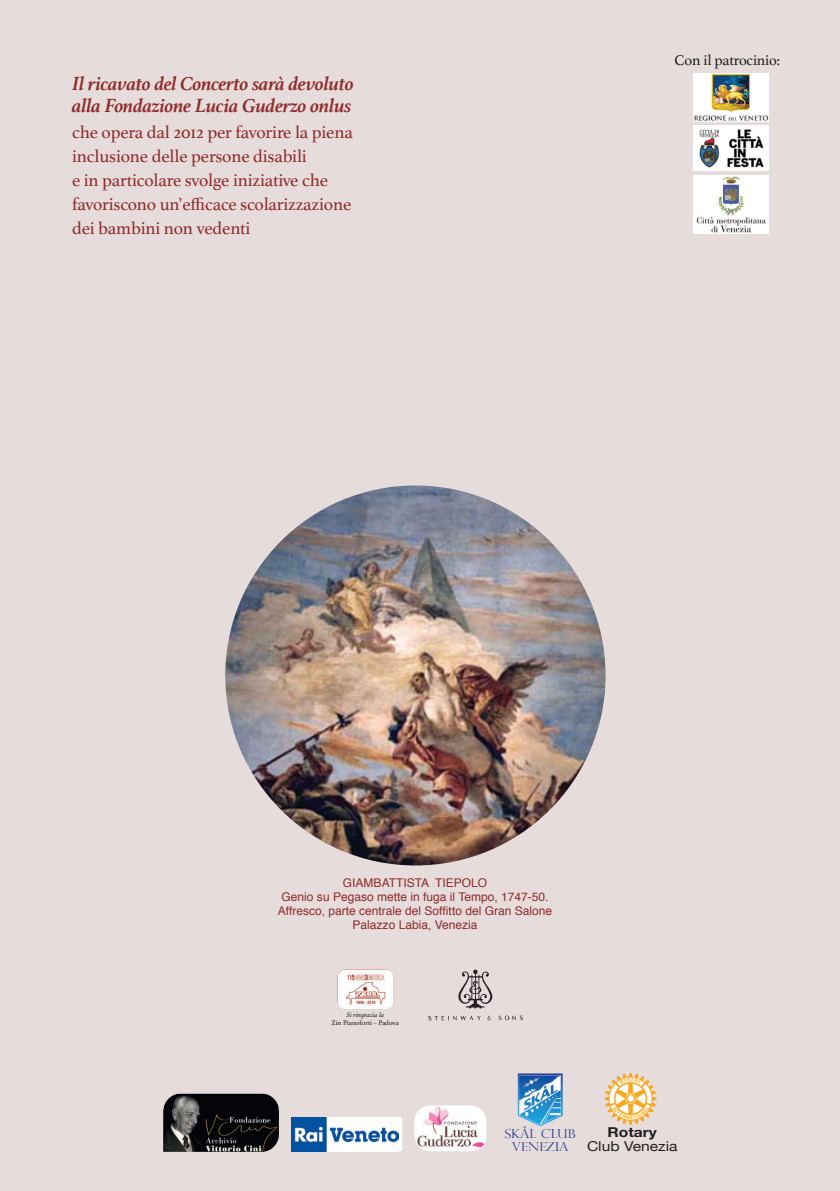
<style>
.page{position:relative;width:840px;height:1191px;background:#fff}
.page>*{position:absolute;margin:0;border:0;box-sizing:border-box;transform-origin:0 0}
.t1{font:italic 700 20px/22px "Athelas";letter-spacing:-.01em;color:#8f2b2a}
.t2{font:18px/24px "Athelas";letter-spacing:-.01em;color:#8f2b2a}
.t3{font:15px "Athelas";letter-spacing:-.01em;color:#231f20}
.t4{font:13.6px "Helvetica Neue";color:#231f20;scale:1.15 1}
.t5{font:700 13.6px "Helvetica Neue";color:#231f20;scale:1.15 1}
.t6{font:300 12.4px/13.8px "Perpetua Titling";color:#253f8e;text-align:center;scale:1.1 1}
.t7{font:12px/14px "Helvetica";color:#8f2b2a;text-align:center}
.t8{font:7px "Athelas";color:#231f20}
.t9{font:italic 7px "Athelas";color:#231f20}
</style>
<div class="page">
<div style="left:0;top:0;width:839px;height:1191px;background:#e6dcdc"></div>
<img style="left:225px;top:485px;width:380px;height:380px;border-radius:190px">
<img style="left:337px;top:969px;width:56px;height:40px">
<img style="left:428px;top:969px;width:95px;height:52px">
<img style="left:604px;top:1073px;width:25px;height:44px">
<div style="left:291px;top:1117px;width:110px;height:34px;background:#fff"></div>
<img style="left:291px;top:1117px;width:107px;height:34px">
<img style="left:163px;top:1093px;width:116px;height:58px">
<img style="left:517px;top:1073px;width:45px;height:53px">
<img style="left:414px;top:1105px;width:72px;height:46px">
<img style="left:693px;top:126px;width:75px;height:45px">
<img style="left:693px;top:73px;width:75px;height:48px">
<img style="left:693px;top:176px;width:75px;height:58px">
<p class="t1" style="left:72px;top:72px;width:283px">Il ricavato del Concerto sarà devoluto alla Fondazione Lucia Guderzo onlus</p>
<p class="t2" style="left:72px;top:119px;width:282px">che opera dal 2012 per favorire la piena inclusione delle persone disabili<br>e in particolare svolge iniziative che favoriscono un’efficace scolarizzazione dei bambini non vedenti</p>
<p class="t3" style="left:674px;top:48px;width:107px">Con il patrocinio:</p>
<p class="t7" style="left:278px;top:876px;width:275px">GiAmBATTI STA Tiepolo<br>Genio su Pegaso mette in fuga il Tempo, 1747-50.<br>Affresco, parte centrale del Soffitto del Gran Salone Palazzo Labia, Venezia</p>
<p class="t9" style="left:346px;top:1009px;width:39px">Si ringrazia la</p>
<p class="t8" style="left:331px;top:1016px;width:69px">Zin Pianoforti – Padova</p>
<p class="t6" style="left:504px;top:1126px;width:66px">SKÅL CLUB<br>VENEZIA</p>
<p class="t5" style="left:607px;top:1121px;width:45px">Rotary</p>
<p class="t4" style="left:586px;top:1136px;width:80px">Club Venezia</p>
</div>
